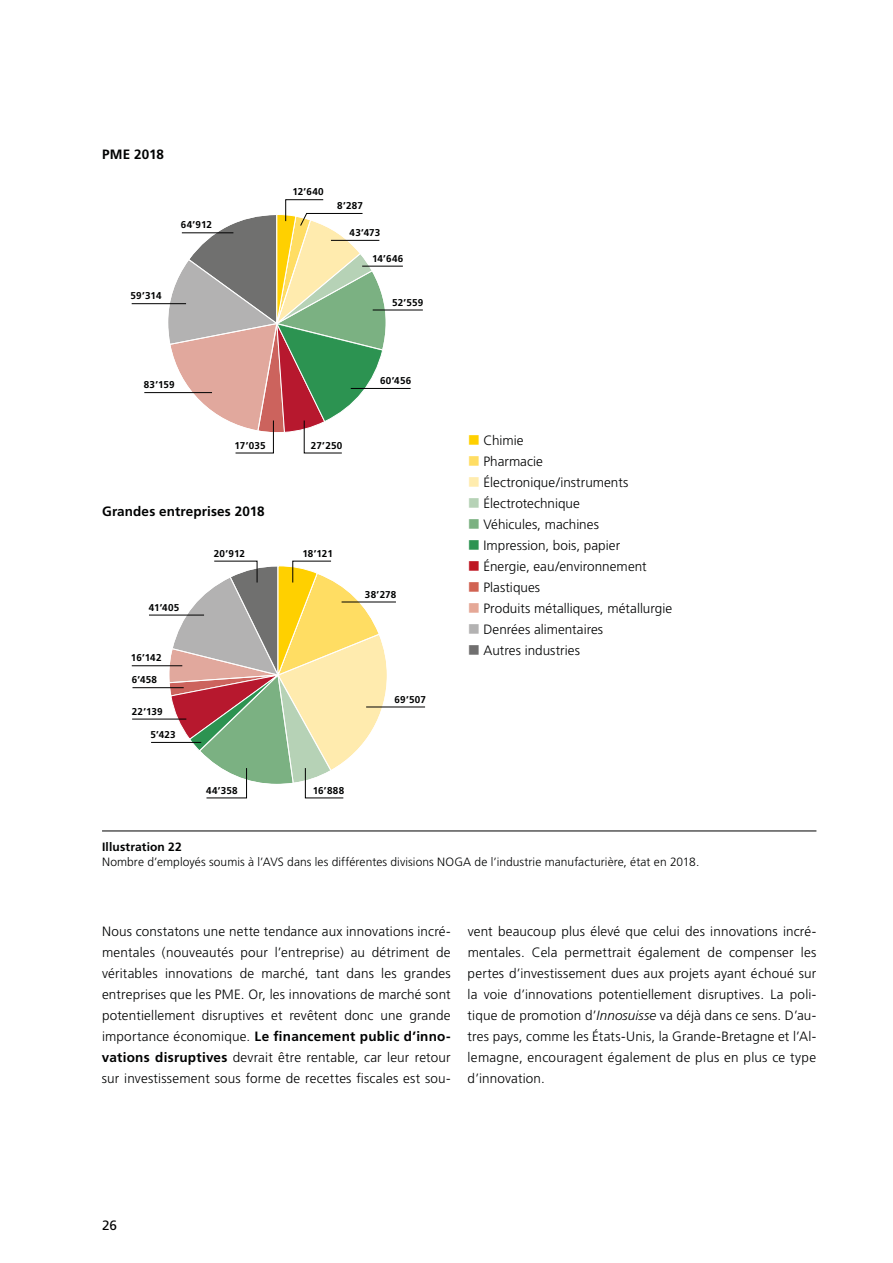
<style>
.page{position:relative;width:893px;height:1263px;background:#fff}
.page>*{position:absolute;margin:0;border:0;box-sizing:border-box;transform-origin:0 0}
.t1{font:300 13.5px/21px "Frutiger CE";letter-spacing:.005em;color:#010202;text-align:justify}
.t2{font:700 13.5px "Frutiger CE";letter-spacing:.01em;color:#010202}
.t3{font:13.5px "Frutiger CE";color:#000}
.t4{font:300 12px "Frutiger CE";letter-spacing:.005em;color:#010202}
.t5{font:700 12px "Frutiger CE";letter-spacing:.015em;color:#010202}
.t6{font:700 9.9px "Frutiger CE";letter-spacing:.02em;color:#010202}
.s1{color:#ffd000}
.s2{color:#ffdd63}
.s3{color:#ffecae}
.s4{color:#b6d2b6}
.s5{color:#7bb181}
.s6{color:#2c9351}
.s7{color:#be1622}
.s8{color:#d16353}
.s9{color:#e5a897}
.s10{color:#b3b2b2}
.s11{color:#706f6f}
.s12{font-weight:700}
.s13{font-style:italic}
</style>
<div class="page">
<hr style="left:102px;top:830px;width:714px;height:1px;background:#000">
<hr style="left:144px;top:392px;width:68px;height:1px;background:#000">
<hr style="left:351px;top:388px;width:60px;height:1px;background:#000">
<hr style="left:373px;top:310px;width:50px;height:1px;background:#000">
<hr style="left:362px;top:266px;width:41px;height:1px;background:#000">
<hr style="left:132px;top:303px;width:54px;height:1px;background:#000">
<svg style="left:167px;top:199px;width:220px;height:255px"></svg>
<hr style="left:342px;top:602px;width:54px;height:1px;background:#000">
<hr style="left:366px;top:707px;width:59px;height:1px;background:#000">
<hr style="left:151px;top:742px;width:50px;height:1px;background:#000">
<hr style="left:132px;top:719px;width:54px;height:1px;background:#000">
<hr style="left:132px;top:687px;width:52px;height:1px;background:#000">
<hr style="left:132px;top:665px;width:50px;height:1px;background:#000">
<hr style="left:149px;top:615px;width:55px;height:1px;background:#000">
<svg style="left:168px;top:560px;width:220px;height:238px"></svg>
<p class="t2" style="left:102px;top:146px;width:63px">PME 2018</p>
<p class="t6" style="left:181px;top:219px;width:33px">64’912</p>
<p class="t6" style="left:131px;top:290px;width:32px">59’314</p>
<p class="t6" style="left:292px;top:186px;width:33px">12’640</p>
<p class="t6" style="left:337px;top:199px;width:27px">8’287</p>
<p class="t6" style="left:350px;top:227px;width:32px">43’473</p>
<p class="t6" style="left:372px;top:252px;width:33px">14’646</p>
<p class="t6" style="left:392px;top:296px;width:33px">52’559</p>
<p class="t6" style="left:144px;top:379px;width:32px">83’159</p>
<p class="t6" style="left:235px;top:439px;width:32px">17’035</p>
<p class="t6" style="left:311px;top:439px;width:33px">27’250</p>
<p class="t6" style="left:380px;top:375px;width:33px">60’456</p>
<p class="t2" style="left:102px;top:503px;width:164px">Grandes entreprises 2018</p>
<p class="t6" style="left:149px;top:601px;width:32px">41’405</p>
<p class="t6" style="left:131px;top:652px;width:32px">16’142</p>
<p class="t6" style="left:132px;top:674px;width:27px">6’458</p>
<p class="t6" style="left:132px;top:705px;width:32px">22’139</p>
<p class="t6" style="left:151px;top:729px;width:27px">5’423</p>
<p class="t6" style="left:214px;top:547px;width:33px">20’912</p>
<p class="t6" style="left:302px;top:547px;width:32px">18’121</p>
<p class="t6" style="left:206px;top:784px;width:33px">44’358</p>
<p class="t6" style="left:313px;top:784px;width:33px">16’888</p>
<p class="t6" style="left:365px;top:588px;width:33px">38’278</p>
<p class="t6" style="left:395px;top:693px;width:33px">69’507</p>
<p class="t1" style="left:468px;top:429px;width:57px"><span class="s1">■</span> Chimie</p>
<p class="t1" style="left:468px;top:450px;width:77px"><span class="s2">■</span> Pharmacie</p>
<p class="t1" style="left:468px;top:471px;width:162px"><span class="s3">■</span> Électronique/instruments</p>
<p class="t1" style="left:468px;top:492px;width:114px"><span class="s4">■</span> Électrotechnique</p>
<p class="t1" style="left:468px;top:513px;width:133px"><span class="s5">■</span> Véhicules, machines</p>
<p class="t1" style="left:468px;top:534px;width:154px"><span class="s6">■</span> Impression, bois, papier</p>
<p class="t1" style="left:468px;top:555px;width:180px"><span class="s7">■</span> Énergie, eau/environnement</p>
<p class="t1" style="left:468px;top:576px;width:74px"><span class="s8">■</span> Plastiques</p>
<p class="t1" style="left:468px;top:597px;width:206px"><span class="s9">■</span> Produits métalliques, métallurgie</p>
<p class="t1" style="left:468px;top:618px;width:137px"><span class="s10">■</span> Denrées alimentaires</p>
<p class="t1" style="left:468px;top:639px;width:114px"><span class="s11">■</span> Autres industries</p>
<p class="t5" style="left:102px;top:840px;width:81px">Illustration 22</p>
<p class="t4" style="left:102px;top:855px;width:599px">Nombre d’employés soumis à l’AVS dans les différentes divisions NOGA de l’industrie manufacturière, état en 2018.</p>
<p class="t1" style="left:102px;top:921px;width:350px">Nous constatons une nette tendance aux innovations incré&shy;mentales (nouveautés pour l’entreprise) au détriment de véritables innovations de marché, tant dans les grandes entreprises que les PME. Or, les innovations de marché sont potentiellement disruptives et revêtent donc une grande importance économique. <span class="s12">Le financement public d’inno&shy;vations disruptives</span> devrait être rentable, car leur retour sur investissement sous forme de recettes fiscales est sou-</p>
<p class="t1" style="left:468px;top:921px;width:350px">vent beaucoup plus élevé que celui des innovations incré&shy;mentales. Cela permettrait également de compenser les pertes d’investissement dues aux projets ayant échoué sur la voie d’innovations potentiellement disruptives. La poli&shy;tique de promotion d’<span class="s13">Innosuisse</span> va déjà dans ce sens. D’au&shy;tres pays, comme les États-Unis, la Grande-Bretagne et l’Al&shy;lemagne, encouragent également de plus en plus ce type d’innovation.</p>
<p class="t3" style="left:102px;top:1217px;width:16px">26</p>
</div>
